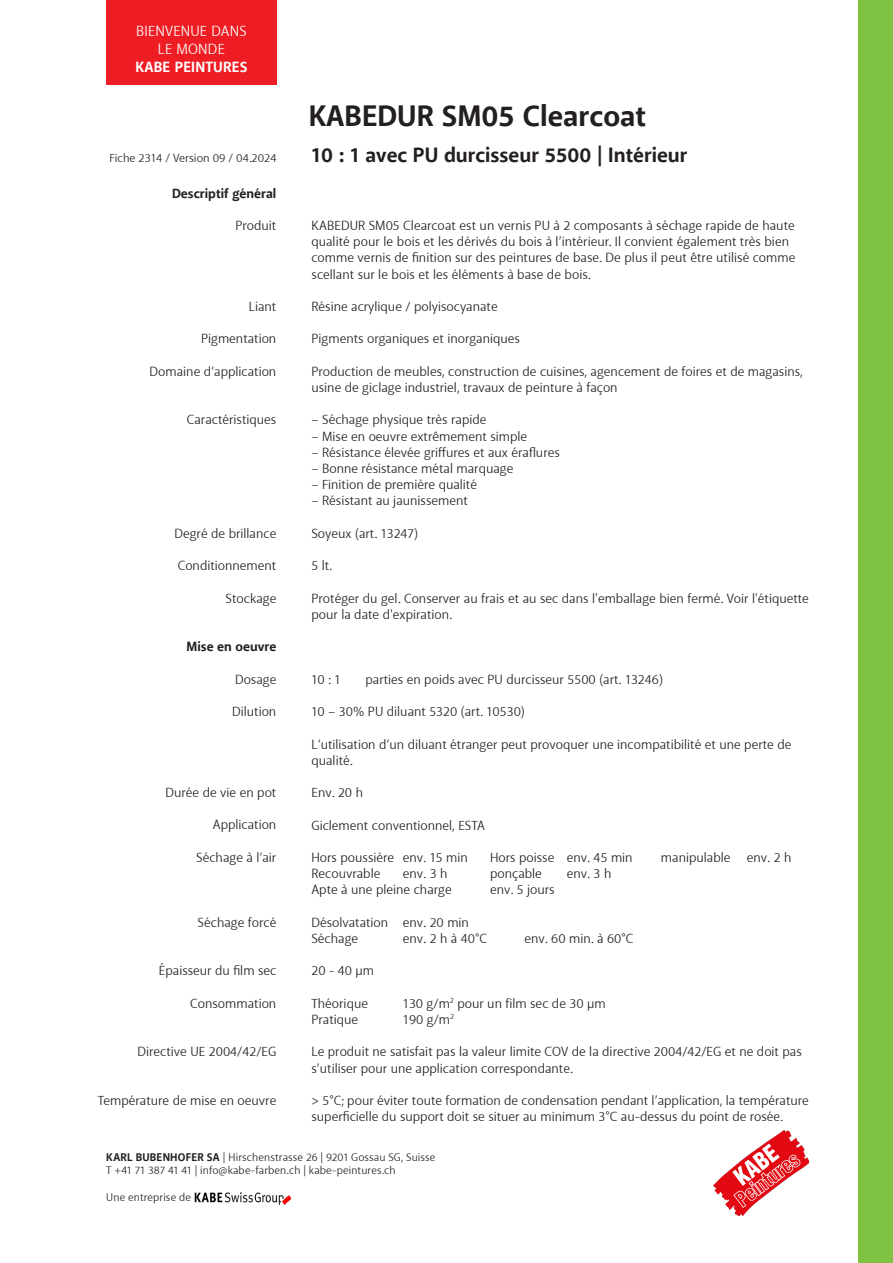
<style>
.page{position:relative;width:893px;height:1263px;background:#fff}
.page>*{position:absolute;margin:0;border:0;box-sizing:border-box;transform-origin:0 0}
.t1{font:700 30px "Akagi Pro";color:#231f20}
.t2{font:700 21px "Akagi Pro";color:#231f20}
.t3{font:15px/18px "Akagi Pro";letter-spacing:.01em;color:#fff;text-align:center}
.t4{font:700 15px "Akagi Pro";letter-spacing:.01em;color:#fff}
.Text{font:13.5px/16.2px "Akagi Pro";color:#231f20}
.Titel{font:700 13.5px "Akagi Pro";color:#231f20}
.t5{font:12px "Akagi Pro";color:#231f20}
.t6{font:11.25px/13.5px "Akagi Pro";letter-spacing:.01em;color:#231f20}
.s1{font-weight:700}
</style>
<div class="page">
<img style="left:714px;top:1130px;width:95px;height:85px">
<img style="left:194px;top:1193px;width:97px;height:11px">
<div style="left:106px;top:0;width:171px;height:85px;background:#ee1d23"></div>
<div style="left:859px;top:0;width:34px;height:1263px;background:#7fc241"></div>
<p class="t3" style="left:136px;top:22px;width:112px">BIENVENUE DANS<br>LE MONDE</p>
<p class="t4" style="left:136px;top:58px;width:113px">KABE PEINTURES</p>
<p class="t1" style="left:309px;top:97px;width:339px">KABEDUR SM05 Clearcoat</p>
<p class="t5" style="left:110px;top:150px;width:169px">Fiche 2314 / Version 09 / 04.2024</p>
<p class="t2" style="left:311px;top:142px;width:378px">10 : 1 avec PU durcisseur 5500 | Intérieur</p>
<p class="Titel" style="left:172px;top:185px;width:106px">Descriptif général</p>
<p class="Text" style="left:235px;top:217px;width:42px">Produit</p>
<p class="Text" style="left:311px;top:218px;width:485px">KABEDUR SM05 Clearcoat est un vernis PU à 2 composants à séchage rapide de haute</p>
<p class="Text" style="left:311px;top:234px;width:479px">qualité pour le bois et les dérivés du bois à l’intérieur. Il convient également très bien</p>
<p class="Text" style="left:311px;top:250px;width:486px">comme vernis de finition sur des peintures de base. De plus il peut être utilisé comme</p>
<p class="Text" style="left:311px;top:266px;width:281px">scellant sur le bois et les éléments à base de bois.</p>
<p class="Text" style="left:311px;top:299px;width:188px">Résine acrylique / polyisocyanate</p>
<p class="Text" style="left:311px;top:331px;width:210px">Pigments organiques et inorganiques</p>
<p class="Text" style="left:311px;top:363px;width:493px">Production de meubles, construction de cuisines, agencement de foires et de magasins,</p>
<p class="Text" style="left:311px;top:380px;width:308px">usine de giclage industriel, travaux de peinture à façon</p>
<p class="Text" style="left:311px;top:412px;width:177px">– Séchage physique très rapide</p>
<p class="Text" style="left:311px;top:428px;width:217px">– Mise en oeuvre extrêmement simple</p>
<p class="Text" style="left:311px;top:444px;width:250px">– Résistance élevée griffures et aux éraflures</p>
<p class="Text" style="left:311px;top:461px;width:203px">– Bonne résistance métal marquage</p>
<p class="Text" style="left:311px;top:477px;width:167px">– Finition de première qualité</p>
<p class="Text" style="left:311px;top:493px;width:158px">– Résistant au jaunissement</p>
<p class="Text" style="left:311px;top:525px;width:108px">Soyeux (art. 13247)</p>
<p class="Text" style="left:311px;top:558px;width:22px">5 lt.</p>
<p class="Text" style="left:311px;top:590px;width:499px">Protéger du gel. Conserver au frais et au sec dans l'emballage bien fermé. Voir l'étiquette pour la date d'expiration.</p>
<p class="Text" style="left:249px;top:298px;width:29px">Liant</p>
<p class="Text" style="left:201px;top:331px;width:77px">Pigmentation</p>
<p class="Text" style="left:150px;top:363px;width:128px">Domaine d‘application</p>
<p class="Text" style="left:187px;top:412px;width:91px">Caractéristiques</p>
<p class="Text" style="left:174px;top:525px;width:103px">Degré de brillance</p>
<p class="Text" style="left:178px;top:558px;width:100px">Conditionnement</p>
<p class="Text" style="left:226px;top:590px;width:52px">Stockage</p>
<p class="Titel" style="left:187px;top:638px;width:91px">Mise en oeuvre</p>
<p class="Text" style="left:235px;top:671px;width:43px">Dosage</p>
<p class="Text" style="left:232px;top:703px;width:46px">Dilution</p>
<p class="Text" style="left:311px;top:671px;width:31px">10 : 1</p>
<p class="Text" style="left:365px;top:671px;width:299px">parties en poids avec PU durcisseur 5500 (art. 13246)</p>
<p class="Text" style="left:311px;top:704px;width:215px">10 – 30% PU diluant 5320 (art. 10530)</p>
<p class="Text" style="left:311px;top:736px;width:481px">L‘utilisation d‘un diluant étranger peut provoquer une incompatibilité et une perte de</p>
<p class="Text" style="left:311px;top:752px;width:43px">qualité.</p>
<p class="Text" style="left:311px;top:785px;width:53px">Env. 20 h</p>
<p class="Text" style="left:311px;top:817px;width:175px">Giclement conventionnel, ESTA</p>
<p class="Text" style="left:311px;top:849px;width:158px">Hors poussière env. 15 min</p>
<p class="Text" style="left:490px;top:849px;width:144px">Hors poisse env. 45 min</p>
<p class="Text" style="left:661px;top:849px;width:132px">manipulable env. 2 h</p>
<p class="Text" style="left:311px;top:866px;width:70px">Recouvrable</p>
<p class="Text" style="left:403px;top:866px;width:46px">env. 3 h</p>
<p class="Text" style="left:490px;top:866px;width:53px">ponçable</p>
<p class="Text" style="left:567px;top:866px;width:46px">env. 3 h</p>
<p class="Text" style="left:311px;top:882px;width:142px">Apte à une pleine charge</p>
<p class="Text" style="left:490px;top:882px;width:66px">env. 5 jours</p>
<p class="Text" style="left:311px;top:914px;width:159px">Désolvatation env. 20 min</p>
<p class="Text" style="left:311px;top:930px;width:48px">Séchage</p>
<p class="Text" style="left:403px;top:930px;width:86px">env. 2 h à 40°C</p>
<p class="Text" style="left:524px;top:930px;width:111px">env. 60 min. à 60°C</p>
<p class="Text" style="left:311px;top:963px;width:64px">20 - 40 μm</p>
<p class="Text" style="left:311px;top:995px;width:58px">Théorique</p>
<p class="Text" style="left:403px;top:995px;width:204px">130 g/m<sup>2</sup> pour un film sec de 30 μm</p>
<p class="Text" style="left:311px;top:1011px;width:48px">Pratique</p>
<p class="Text" style="left:403px;top:1011px;width:53px">190 g/m<sup>2</sup></p>
<p class="Text" style="left:311px;top:1044px;width:492px">Le produit ne satisfait pas la valeur limite COV de la directive 2004/42/EG et ne doit pas</p>
<p class="Text" style="left:311px;top:1060px;width:263px">s’utiliser pour une application correspondante.</p>
<p class="Text" style="left:311px;top:1092px;width:499px">&gt; 5°C; pour éviter toute formation de condensation pendant l’application, la température</p>
<p class="Text" style="left:311px;top:1109px;width:473px">superficielle du support doit se situer au minimum 3°C au-dessus du point de rosée.</p>
<p class="Text" style="left:166px;top:784px;width:112px">Durée de vie en pot</p>
<p class="Text" style="left:213px;top:817px;width:65px">Application</p>
<p class="Text" style="left:196px;top:849px;width:82px">Séchage à l‘air</p>
<p class="Text" style="left:198px;top:914px;width:80px">Séchage forcé</p>
<p class="Text" style="left:159px;top:963px;width:119px">Épaisseur du film sec</p>
<p class="Text" style="left:190px;top:995px;width:88px">Consommation</p>
<p class="Text" style="left:138px;top:1044px;width:140px">Directive UE 2004/42/EG</p>
<p class="Text" style="left:98px;top:1092px;width:180px">Température de mise en oeuvre</p>
<p class="t6" style="left:106px;top:1150px;width:331px"><span class="s1">KARL BUBENHOFER SA</span> | Hirschenstrasse 26 | 9201 Gossau SG, Suisse<br>T +41 71 387 41 41 | info@kabe-farben.ch | kabe-peintures.ch</p>
<p class="t6" style="left:106px;top:1191px;width:86px">Une entreprise de</p>
</div>
